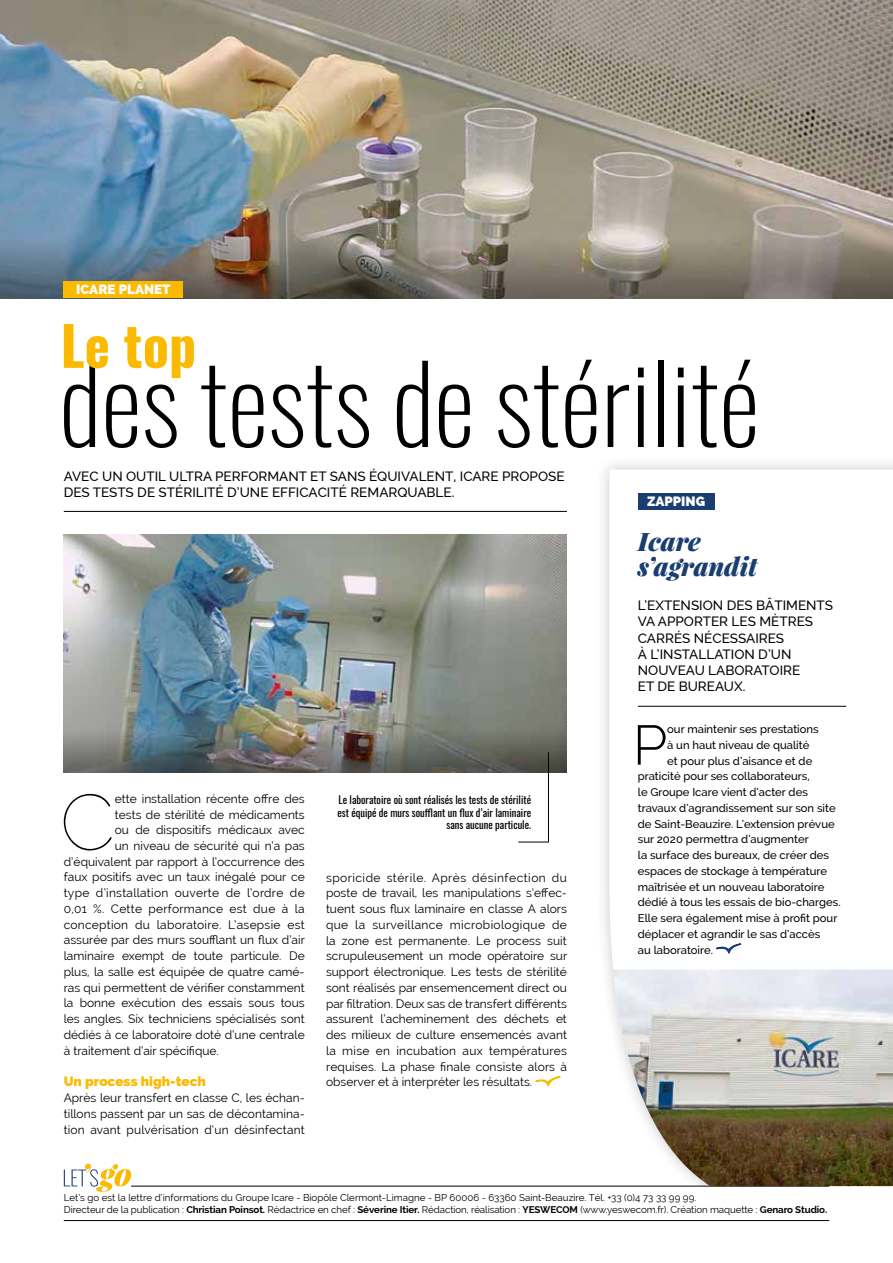
<style>
.page{position:relative;width:893px;height:1263px;background:#fff}
.page>*{position:absolute;margin:0;border:0;box-sizing:border-box;transform-origin:0 0}
.t1{font:200 106.5px "Oswald";color:#000}
.t2{font:100 78.6px "Raleway";color:#000}
.t3{font:300 55.65px "Raleway";color:#000}
.t4{font:700 54px "Oswald";color:#fbba00}
.t5{font:italic 900 25.5px/25.5px "Playfair Display";color:#1a3e70}
.t6{font:500 13.5px/16.2px "Raleway";color:#000}
.t7{font:800 13.5px "Raleway";color:#fff}
.t8{font:800 13.5px "Raleway";color:#fbba00}
.t9{font:12px/15.8px "Raleway";color:#000;text-align:justify}
.t10{font:12px "Raleway";letter-spacing:.02em;color:#000}
.t11{font:500 11.25px "Raleway";color:#000}
.t12{font:10.5px/12.6px "Oswald";color:#000;text-align:right}
.t13{font:9.75px/11.7px "Raleway";letter-spacing:-.005em;color:#000}
.s1{font-weight:700}
</style>
<div class="page">
<img style="left:0;top:0;width:893px;height:298px">
<img style="left:64px;top:534px;width:503px;height:239px">
<div style="left:595px;top:455px;width:298px;height:745px;background:#000;opacity:.2"></div>
<svg style="left:609px;top:469px;width:284px;height:717px"></svg>
<div style="left:634px;top:1186px;width:259px;height:77px;background:#fff"></div>
<hr style="left:64px;top:1220px;width:765px;height:1px;background:#000">
<hr style="left:131px;top:1186px;width:698px;height:1px;background:#000">
<div style="left:638px;top:493px;width:76px;height:17px;background:#1a3e70"></div>
<hr style="left:64px;top:511px;width:503px;height:1px;background:#000">
<hr style="left:638px;top:706px;width:208px;height:1px;background:#000">
<svg style="left:535px;top:1071px;width:65px;height:20px"></svg>
<div style="left:64px;top:281px;width:119px;height:17px;background:#fbba00"></div>
<svg style="left:518px;top:752px;width:31px;height:90px"></svg>
<img style="left:613px;top:969px;width:280px;height:217px">
<svg style="left:715px;top:938px;width:65px;height:20px"></svg>
<svg style="left:64px;top:1164px;width:67px;height:28px"></svg>
<p class="t7" style="left:76px;top:281px;width:96px">ICARE PLANET</p>
<h3 class="t4" style="left:61px;top:318px;width:137px">Le top</h3>
<h1 class="t1" style="left:59px;top:309px;width:702px">des tests de stérilité</h1>
<p class="t6" style="left:64px;top:468px;width:502px">AVEC UN OUTIL ULTRA PERFORMANT ET SANS ÉQUIVALENT, ICARE PROPOSE<br>DES TESTS DE STÉRILITÉ D’UNE EFFICACITÉ REMARQUABLE.</p>
<h2 class="t2" style="left:60px;top:776px;width:57px">C</h2>
<p class="t9" style="left:115px;top:791px;width:191px">ette installation récente offre des</p>
<p class="t9" style="left:115px;top:806px;width:191px">tests de stérilité de médicaments</p>
<p class="t9" style="left:115px;top:822px;width:191px">ou de dispositifs médicaux avec</p>
<p class="t9" style="left:115px;top:838px;width:191px">un niveau de sécurité qui n’a pas</p>
<p class="t9" style="left:64px;top:854px;width:242px">d’équivalent par rapport à l’occurrence des</p>
<p class="t9" style="left:64px;top:869px;width:242px">faux positifs avec un taux inégalé pour ce</p>
<p class="t10" style="left:64px;top:886px;width:242px">type d’installation ouverte de l’ordre de</p>
<p class="t10" style="left:64px;top:902px;width:242px">0,01 %. Cette performance est due à la</p>
<p class="t10" style="left:64px;top:917px;width:242px">conception du laboratoire. L’asepsie est</p>
<p class="t9" style="left:64px;top:932px;width:243px">assurée par des murs soufflant un flux d’air</p>
<p class="t9" style="left:64px;top:948px;width:242px">laminaire exempt de toute particule. De</p>
<p class="t9" style="left:64px;top:964px;width:242px">plus, la salle est équipée de quatre camé-</p>
<p class="t9" style="left:64px;top:979px;width:242px">ras qui permettent de vérifier constamment</p>
<p class="t9" style="left:64px;top:995px;width:242px">la bonne exécution des essais sous tous</p>
<p class="t9" style="left:64px;top:1011px;width:242px">les angles. Six techniciens spécialisés sont</p>
<p class="t9" style="left:64px;top:1027px;width:242px">dédiés à ce laboratoire doté d’une centrale</p>
<p class="t9" style="left:64px;top:1042px;width:157px">à traitement d’air spécifique.</p>
<p class="t8" style="left:64px;top:1074px;width:144px">Un process high-tech</p>
<p class="t9" style="left:64px;top:1090px;width:242px">Après leur transfert en classe C, les échan&shy;tillons passent par un sas de décontamina&shy;tion avant pulvérisation d’un désinfectant</p>
<p class="t12" style="left:337px;top:792px;width:195px">Le laboratoire où sont réalisés les tests de stérilité est équipé de murs soufflant un flux d’air laminaire sans aucune particule.</p>
<p class="t9" style="left:326px;top:869px;width:243px">sporicide stérile. Après désinfection du poste de travail, les manipulations s’effec&shy;tuent sous flux laminaire en classe A alors que la surveillance microbiologique de la zone est permanente. Le process suit scrupuleusement un mode opératoire sur support électronique. Les tests de stérilité sont réalisés par ensemencement direct ou par filtration. Deux sas de transfert différents assurent l’acheminement des déchets et des milieux de culture ensemencés avant la mise en incubation aux températures requises. La phase finale consiste alors à observer et à interpréter les résultats.</p>
<p class="t7" style="left:647px;top:493px;width:60px">ZAPPING</p>
<h3 class="t5" style="left:638px;top:528px;width:121px">Icare s’agrandit</h3>
<p class="t6" style="left:638px;top:597px;width:197px">L’EXTENSION DES BÂTIMENTS<br>VA APPORTER LES MÈTRES<br>CARRÉS NÉCESSAIRES<br>À L’INSTALLATION D’UN<br>NOUVEAU LABORATOIRE<br>ET DE BUREAUX.</p>
<h3 class="t3" style="left:633px;top:712px;width:36px">P</h3>
<p class="t11" style="left:667px;top:723px;width:153px">our maintenir ses prestations</p>
<p class="t11" style="left:667px;top:738px;width:144px">à un haut niveau de qualité</p>
<p class="t11" style="left:667px;top:754px;width:147px">et pour plus d’aisance et de</p>
<p class="t11" style="left:638px;top:770px;width:174px">praticité pour ses collaborateurs,</p>
<p class="t11" style="left:638px;top:786px;width:172px">le Groupe Icare vient d’acter des</p>
<p class="t11" style="left:638px;top:801px;width:199px">travaux d’agrandissement sur son site</p>
<p class="t11" style="left:638px;top:817px;width:198px">de Saint-Beauzire. L’extension prévue</p>
<p class="t11" style="left:638px;top:833px;width:172px">sur 2020 permettra d’augmenter</p>
<p class="t11" style="left:638px;top:849px;width:193px">la surface des bureaux, de créer des</p>
<p class="t11" style="left:638px;top:864px;width:191px">espaces de stockage à température</p>
<p class="t11" style="left:638px;top:880px;width:188px">maîtrisée et un nouveau laboratoire</p>
<p class="t11" style="left:638px;top:896px;width:204px">dédié à tous les essais de bio-charges.</p>
<p class="t11" style="left:638px;top:912px;width:201px">Elle sera également mise à profit pour</p>
<p class="t11" style="left:638px;top:927px;width:184px">déplacer et agrandir le sas d’accès</p>
<p class="t11" style="left:638px;top:943px;width:77px">au laboratoire.</p>
<p class="t13" style="left:64px;top:1192px;width:765px">Let’s go est la lettre d’informations du Groupe Icare - Biopôle Clermont-Limagne - BP 60006 - 63360 Saint-Beauzire. Tél. +33 (0)4 73 33 99 99.<br>Directeur de la publication : <span class="s1">Christian Poinsot.</span> Rédactrice en chef : <span class="s1">Séverine Itier.</span> Rédaction, réalisation : <span class="s1">YESWECOM</span> (www.yeswecom.fr). Création maquette : <span class="s1">Genaro Studio.</span></p>
</div>
